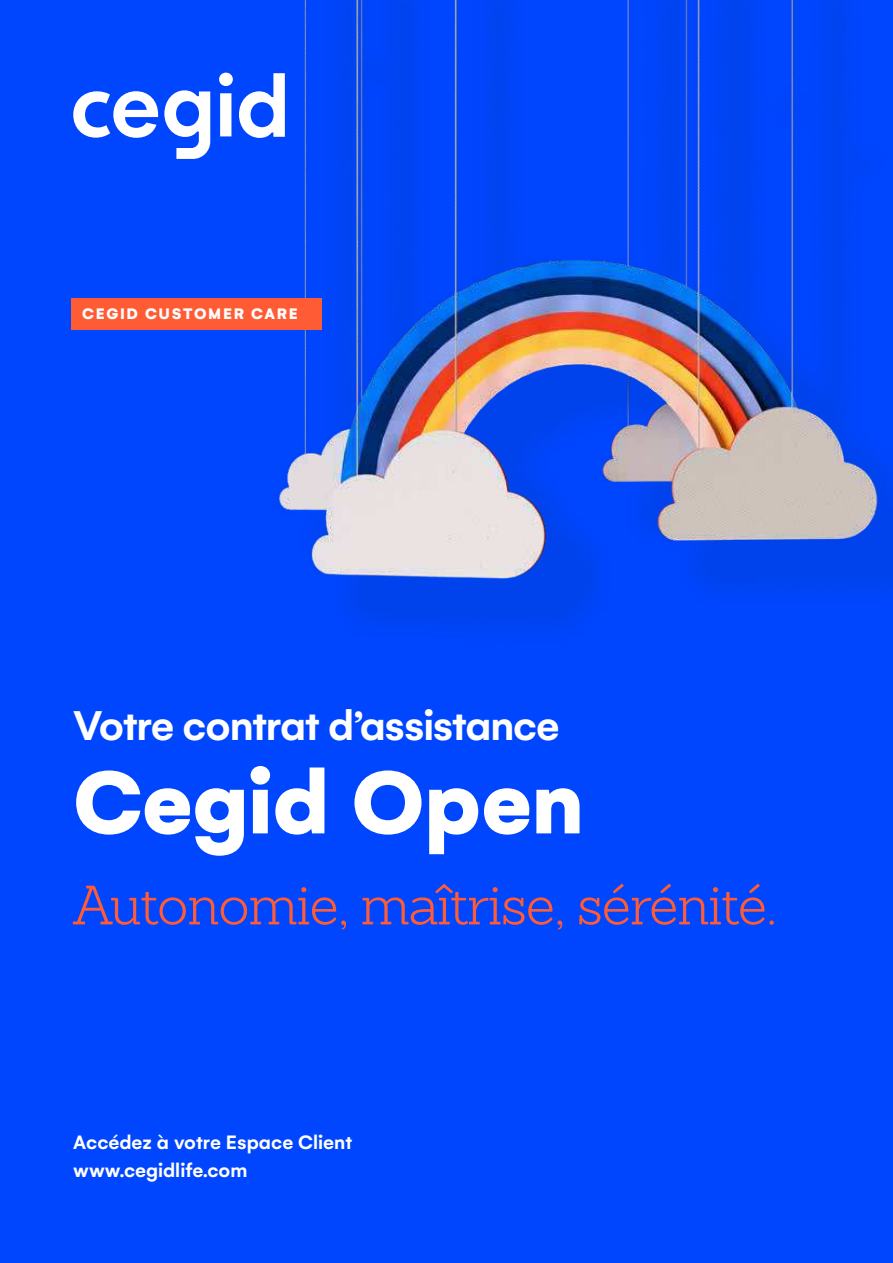
<style>
.page{position:relative;width:893px;height:1263px;background:#0046fe}
.page>*{position:absolute;margin:0;border:0;box-sizing:border-box;transform-origin:0 0}
.t1{font:900 96px "Gelion";color:#fff}
.t2{font:300 54px "Sanchez";letter-spacing:-.025em;color:#ff5c35}
.t3{font:600 45px "Gelion";letter-spacing:-.025em;color:#fff}
.t4{font:600 21px "Gelion";color:#fff}
.t5{font:900 16.5px "Gelion";letter-spacing:.1em;color:#fff}
</style>
<div class="page">
<svg style="left:164px;top:90px;width:46px;height:69px"></svg>
<svg style="left:219px;top:73px;width:14px;height:63px"></svg>
<svg style="left:239px;top:91px;width:27px;height:47px"></svg>
<svg style="left:73px;top:91px;width:85px;height:47px"></svg>
<img style="left:266px;top:0;width:627px;height:628px">
<div style="left:71px;top:298px;width:251px;height:31px;background:#ff5c35"></div>
<p class="t5" style="left:82px;top:308px;width:217px">CEGID CUSTOMER CARE</p>
<h3 class="t3" style="left:73px;top:709px;width:488px">Votre contrat d’assistance</h3>
<h1 class="t1" style="left:73px;top:766px;width:512px">Cegid Open</h1>
<h2 class="t2" style="left:73px;top:883px;width:706px">Autonomie, maîtrise, sérénité.</h2>
<p class="t4" style="left:73px;top:1134px;width:280px">Accédez à votre Espace Client</p>
<p class="t4" style="left:73px;top:1163px;width:176px">www.cegidlife.com</p>
</div>
